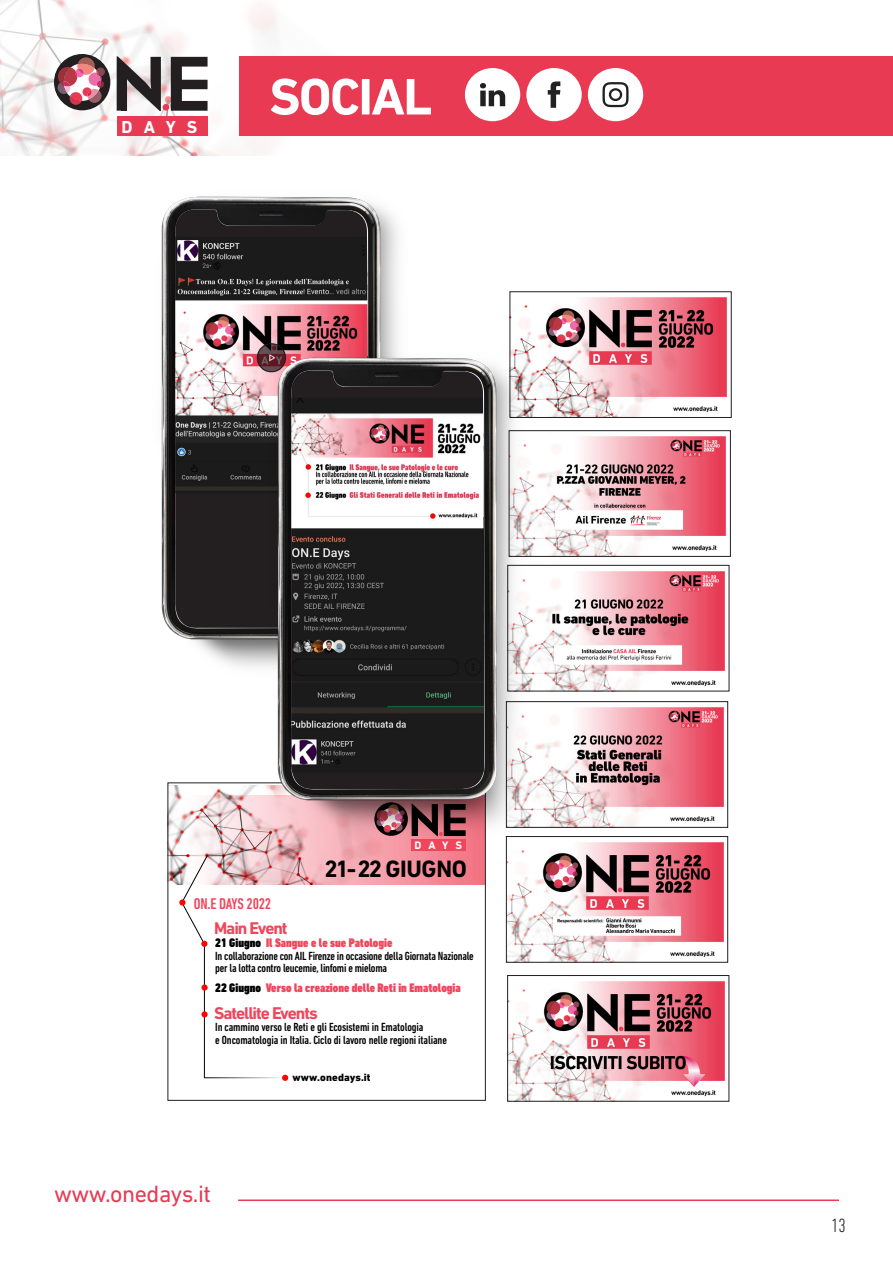
<style>
.page{position:relative;width:893px;height:1263px;background:#fff}
.page>*{position:absolute;margin:0;border:0;box-sizing:border-box;transform-origin:0 0}
.t1{font:700 52.2px "DIN Next LT Pro";letter-spacing:-.03em;color:#fff}
.t2{font:24px "DIN Next LT Pro";letter-spacing:-.02em;color:#e83a53}
.t3{font:700 24px "DIN Next LT Pro";letter-spacing:-.015em;color:#000}
.t4{font:300 condensed 19.5px "DIN Next LT Pro";color:#231f20}
.t5{font:700 17.55px "DIN Next LT Pro";color:#fff}
.t6{font:700 17.25px "DIN Next LT Pro";letter-spacing:-.06em;color:#ef465b}
.t7{font:500 condensed 15.9px "DIN Next LT Pro";letter-spacing:-.01em;color:#ef465b}
.t8{font:900 condensed 12.6px "DIN Next LT Pro";color:#ef465b}
.t9{font:500 condensed 12px/12.5px "DIN Next LT Pro";letter-spacing:-.02em;color:#000}
.t10{font:700 11.1px "DIN Next LT Pro";color:#fff}
.t11{font:800 10.65px "DIN Next LT Pro";letter-spacing:.01em;color:#000}
.s1{color:#000}
</style>
<div class="page">
<img style="left:524px;top:297px;width:203px;height:119px">
<div style="left:510px;top:292px;width:221px;height:126px;border:1px solid #231f20"></div>
<img style="left:524px;top:436px;width:202px;height:118px">
<div style="left:509px;top:430px;width:221px;height:126px;border:1px solid #231f20"></div>
<img style="left:524px;top:571px;width:201px;height:118px">
<div style="left:508px;top:565px;width:221px;height:126px;border:1px solid #231f20"></div>
<img style="left:524px;top:707px;width:200px;height:118px">
<div style="left:506px;top:701px;width:222px;height:126px;border:1px solid #231f20"></div>
<img style="left:508px;top:842px;width:216px;height:118px">
<div style="left:506px;top:836px;width:222px;height:126px;border:1px solid #231f20"></div>
<img style="left:509px;top:981px;width:216px;height:118px">
<div style="left:507px;top:975px;width:222px;height:126px;border:1px solid #231f20"></div>
<img style="left:170px;top:785px;width:65px;height:11px">
<svg style="left:170px;top:796px;width:314px;height:89px;background:#ebb2b8"></svg>
<div style="left:412px;top:839px;width:54px;height:12px;background:#ef465b"></div>
<svg style="left:282px;top:1075px;width:6px;height:6px"></svg>
<hr style="left:204px;top:944px;width:1px;height:134px;background:#000">
<svg style="left:179px;top:855px;width:29px;height:92px"></svg>
<svg style="left:201px;top:984px;width:7px;height:7px"></svg>
<div style="left:201px;top:1011px;width:7px;height:6px;background:#ff0300;border-radius:50%"></div>
<hr style="left:204px;top:1077px;width:81px;height:1px;background:#000">
<img style="left:161px;top:196px;width:238px;height:469px">
<img style="left:0;top:0;width:277px;height:156px">
<svg style="left:117px;top:56px;width:44px;height:55px"></svg>
<svg style="left:171px;top:57px;width:37px;height:54px"></svg>
<svg style="left:54px;top:54px;width:56px;height:56px"></svg>
<div style="left:163px;top:104px;width:6px;height:7px;background:#e83a53;border-radius:50%"></div>
<div style="left:117px;top:117px;width:91px;height:19px;background:#e83a53"></div>
<div style="left:121px;top:67px;width:6px;height:44px;background:#231f20"></div>
<div style="left:239px;top:56px;width:654px;height:80px;background:#e83a53"></div>
<div style="left:588px;top:68px;width:55px;height:53px;background:#fff;border-radius:50%"></div>
<svg style="left:602px;top:82px;width:27px;height:25px"></svg>
<div style="left:526px;top:68px;width:56px;height:53px;background:#fff;border-radius:50%"></div>
<svg style="left:548px;top:81px;width:12px;height:27px"></svg>
<div style="left:465px;top:68px;width:55px;height:53px;background:#fff;border-radius:50%"></div>
<svg style="left:480px;top:83px;width:25px;height:23px"></svg>
<hr style="left:238px;top:1199px;width:601px;height:2px;background:#e83a53">
<svg style="left:175px;top:209px;width:196px;height:421px;background:#231f20"></svg>
<img style="left:175px;top:237px;width:193px;height:256px">
<img style="left:235px;top:297px;width:289px;height:547px">
<svg style="left:291px;top:370px;width:196px;height:421px;background:#252223"></svg>
<img style="left:291px;top:398px;width:193px;height:374px">
<p class="t5" style="left:122px;top:116px;width:77px">DAYS</p>
<p class="t1" style="left:269px;top:66px;width:164px">SOCIAL</p>
<p class="t10" style="left:414px;top:839px;width:49px">DAYS</p>
<p class="t3" style="left:324px;top:855px;width:144px">21- 22 GIUGNO</p>
<p class="t7" style="left:194px;top:894px;width:79px">ON.E DAYS 2022</p>
<p class="t6" style="left:214px;top:918px;width:75px">Main Event</p>
<p class="t8" style="left:215px;top:936px;width:179px"><span class="s1">21 Giugno</span> Il Sangue e le sue Patologie</p>
<p class="t9" style="left:215px;top:949px;width:260px">In collaborazione con AIL Firenze in occasione della Giornata Nazionale per la lotta contro leucemie, linfomi e mieloma</p>
<p class="t8" style="left:215px;top:980px;width:247px"><span class="s1">22 Giugno</span> Verso la creazione delle Reti in Ematologia</p>
<p class="t9" style="left:215px;top:1021px;width:233px">In cammino verso le Reti e gli Ecosistemi in Ematologia<br>e Oncomatologia in Italia. Ciclo di lavoro nelle regioni italiane</p>
<p class="t6" style="left:214px;top:1002px;width:105px">Satellite Events</p>
<p class="t2" style="left:54px;top:1180px;width:159px">www.onedays.it</p>
<p class="t11" style="left:293px;top:1071px;width:80px">www.onedays.it</p>
<h3 class="t4" style="left:831px;top:1214px;width:16px">13</h3>
</div>
